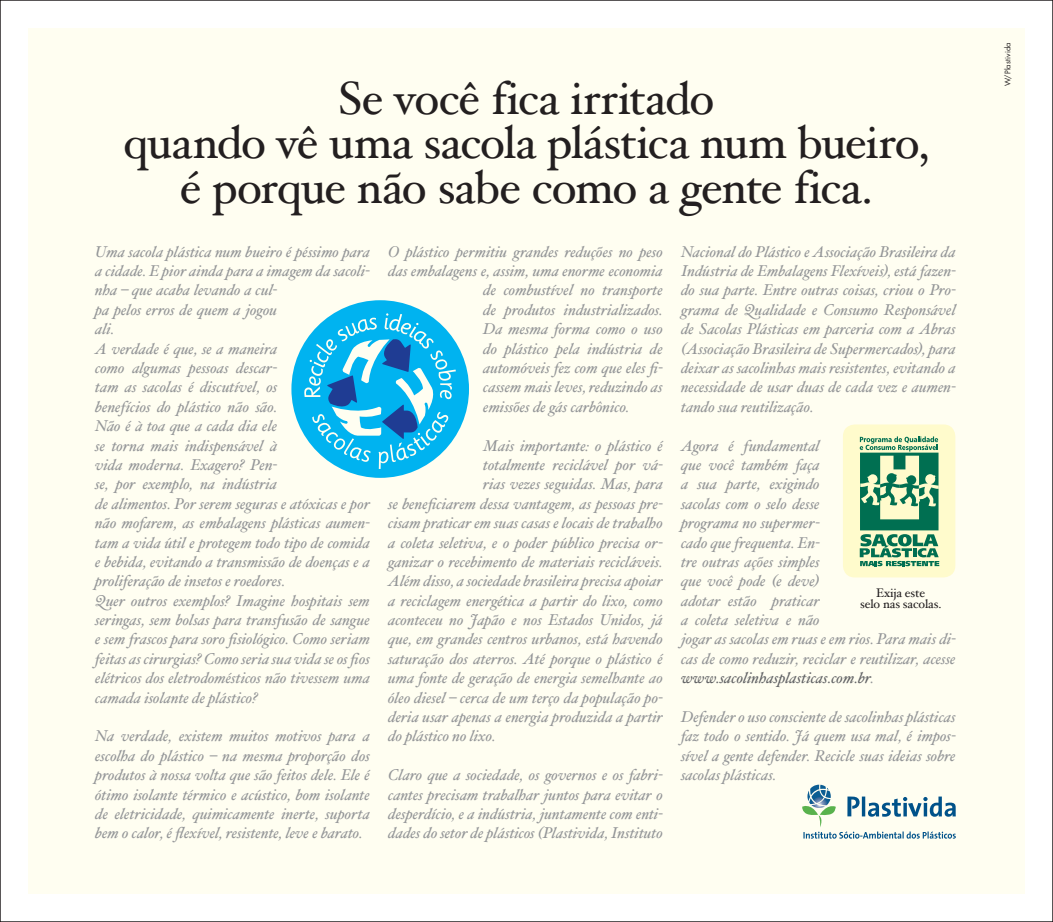
<style>
.page{position:relative;width:1053px;height:922px;background:#fff}
.page>*{position:absolute;margin:0;border:0;box-sizing:border-box;transform-origin:0 0}
.t1{font:46.62px/44.4px "Hoefler Text";letter-spacing:-.02em;color:#231f20;text-align:center}
.t2{font:italic 15.62px/19.4px "Hoefler Text";letter-spacing:-.005em;color:#949698;text-align:justify}
.t3{font:12.5px/10.9px "Hoefler Text";letter-spacing:-.01em;color:#231f20;text-align:center}
.t4{font:7.5px "Futura";letter-spacing:.015em;color:#231f20}
.s1{color:#636466}
</style>
<div class="page">
<div style="left:28px;top:28px;width:996px;height:865px;background:#fffef1"></div>
<div style="left:842px;top:424px;width:113px;height:153px;background:#fffbcc;border-radius:12px"></div>
<svg style="left:859px;top:436px;width:80px;height:130px"></svg>
<svg style="left:291px;top:300px;width:178px;height:177px"></svg>
<svg style="left:802px;top:784px;width:153px;height:54px"></svg>
<h1 class="t1" style="left:123px;top:75px;width:808px">Se você fica irritado<br>quando vê uma sacola plástica num bueiro, é porque não sabe como a gente fica.</h1>
<p class="t2" style="left:95px;top:241px;width:276px;text-align:left">Uma sacola plástica num bueiro é péssimo para a cidade. E pior ainda para a imagem da sacoli&shy;nha – que acaba levando a cul-<br>pa pelos erros de quem a jogou<br>ali.<br>A verdade é que, se a maneira<br>como algumas pessoas descar-<br>tam as sacolas é discutível, os<br>benefícios do plástico não são.<br>Não é à toa que a cada dia ele<br>se torna mais indispensável à<br>vida moderna. Exagero? Pen-<br>se, por exemplo, na indústria<br>de alimentos. Por serem seguras e atóxicas e por não mofarem, as embalagens plásticas aumen&shy;tam a vida útil e protegem todo tipo de comida e bebida, evitando a transmissão de doenças e a proliferação de insetos e roedores.<br>Quer outros exemplos? Imagine hospitais sem seringas, sem bolsas para transfusão de sangue e sem frascos para soro fisiológico. Como seriam feitas as cirurgias? Como seria sua vida se os fios elétricos dos eletrodomésticos não tivessem uma camada isolante de plástico?</p>
<p class="t2" style="left:95px;top:726px;width:276px">Na verdade, existem muitos motivos para a escolha do plástico – na mesma proporção dos produtos à nossa volta que são feitos dele. Ele é ótimo isolante térmico e acústico, bom isolante de eletricidade, quimicamente inerte, suporta bem o calor, é flexível, resistente, leve e barato.</p>
<p class="t2" style="left:388px;top:241px;width:276px">O plástico permitiu grandes reduções no peso</p>
<p class="t2" style="left:388px;top:261px;width:276px">das embalagens e, assim, uma enorme economia</p>
<p class="t2" style="left:483px;top:280px;width:181px">de combustível no transporte</p>
<p class="t2" style="left:483px;top:299px;width:181px">de produtos industrializados.</p>
<p class="t2" style="left:483px;top:319px;width:181px">Da mesma forma como o uso</p>
<p class="t2" style="left:483px;top:338px;width:181px">do plástico pela indústria de</p>
<p class="t2" style="left:483px;top:358px;width:181px">automóveis fez com que eles fi-</p>
<p class="t2" style="left:483px;top:377px;width:181px">cassem mais leves, reduzindo as</p>
<p class="t2" style="left:483px;top:396px;width:148px">emissões de gás carbônico.</p>
<p class="t2" style="left:483px;top:435px;width:181px">Mais importante: o plástico é</p>
<p class="t2" style="left:483px;top:454px;width:181px">totalmente reciclável por vá-</p>
<p class="t2" style="left:483px;top:474px;width:181px">rias vezes seguidas. Mas, para</p>
<p class="t2" style="left:388px;top:493px;width:276px">se beneficiarem dessa vantagem, as pessoas pre-</p>
<p class="t2" style="left:388px;top:513px;width:276px">cisam praticar em suas casas e locais de trabalho</p>
<p class="t2" style="left:388px;top:532px;width:276px">a coleta seletiva, e o poder público precisa or-</p>
<p class="t2" style="left:388px;top:551px;width:276px">ganizar o recebimento de materiais recicláveis.</p>
<p class="t2" style="left:388px;top:571px;width:276px">Além disso, a sociedade brasileira precisa apoiar</p>
<p class="t2" style="left:388px;top:590px;width:276px">a reciclagem energética a partir do lixo, como</p>
<p class="t2" style="left:388px;top:609px;width:276px">aconteceu no Japão e nos Estados Unidos, já</p>
<p class="t2" style="left:388px;top:629px;width:276px">que, em grandes centros urbanos, está havendo</p>
<p class="t2" style="left:388px;top:648px;width:276px">saturação dos aterros. Até porque o plástico é</p>
<p class="t2" style="left:388px;top:668px;width:276px">uma fonte de geração de energia semelhante ao</p>
<p class="t2" style="left:388px;top:687px;width:276px">óleo diesel – cerca de um terço da população po-</p>
<p class="t2" style="left:388px;top:706px;width:276px">deria usar apenas a energia produzida a partir</p>
<p class="t2" style="left:388px;top:726px;width:109px">do plástico no lixo.</p>
<p class="t2" style="left:388px;top:764px;width:276px">Claro que a sociedade, os governos e os fabri&shy;cantes precisam trabalhar juntos para evitar o desperdício, e a indústria, juntamente com enti&shy;dades do setor de plásticos (Plastivida, Instituto</p>
<p class="t2" style="left:681px;top:241px;width:276px">Nacional do Plástico e Associação Brasileira da Indústria de Embalagens Flexíveis), está fazen&shy;do sua parte. Entre outras coisas, criou o Pro&shy;grama de Qualidade e Consumo Responsável de Sacolas Plásticas em parceria com a Abras (Associação Brasileira de Supermercados), para deixar as sacolinhas mais resistentes, evitando a necessidade de usar duas de cada vez e aumen&shy;tando sua reutilização.</p>
<p class="t2" style="left:681px;top:435px;width:276px;text-align:left">Agora é fundamental<br>que você também faça<br>a sua parte, exigindo<br>sacolas com o selo desse<br>programa no supermer-<br>cado que frequenta. En-<br>tre outras ações simples<br>que você pode (e deve)<br>adotar estão praticar<br>a coleta seletiva e não<br>jogar as sacolas em ruas e em rios. Para mais di&shy;cas de como reduzir, reciclar e reutilizar, acesse <span class="s1">www.sacolinhasplasticas.com.br</span>.</p>
<p class="t2" style="left:681px;top:706px;width:276px">Defender o uso consciente de sacolinhas plásticas faz todo o sentido. Já quem usa mal, é impos&shy;sível a gente defender. Recicle suas ideias sobre sacolas plásticas.</p>
<p class="t3" style="left:860px;top:587px;width:83px">Exija este<br>selo nas sacolas.</p>
<p class="t4" style="left:1002px;top:86px;width:45px;rotate:-90deg">W/Plastivida</p>
</div>
